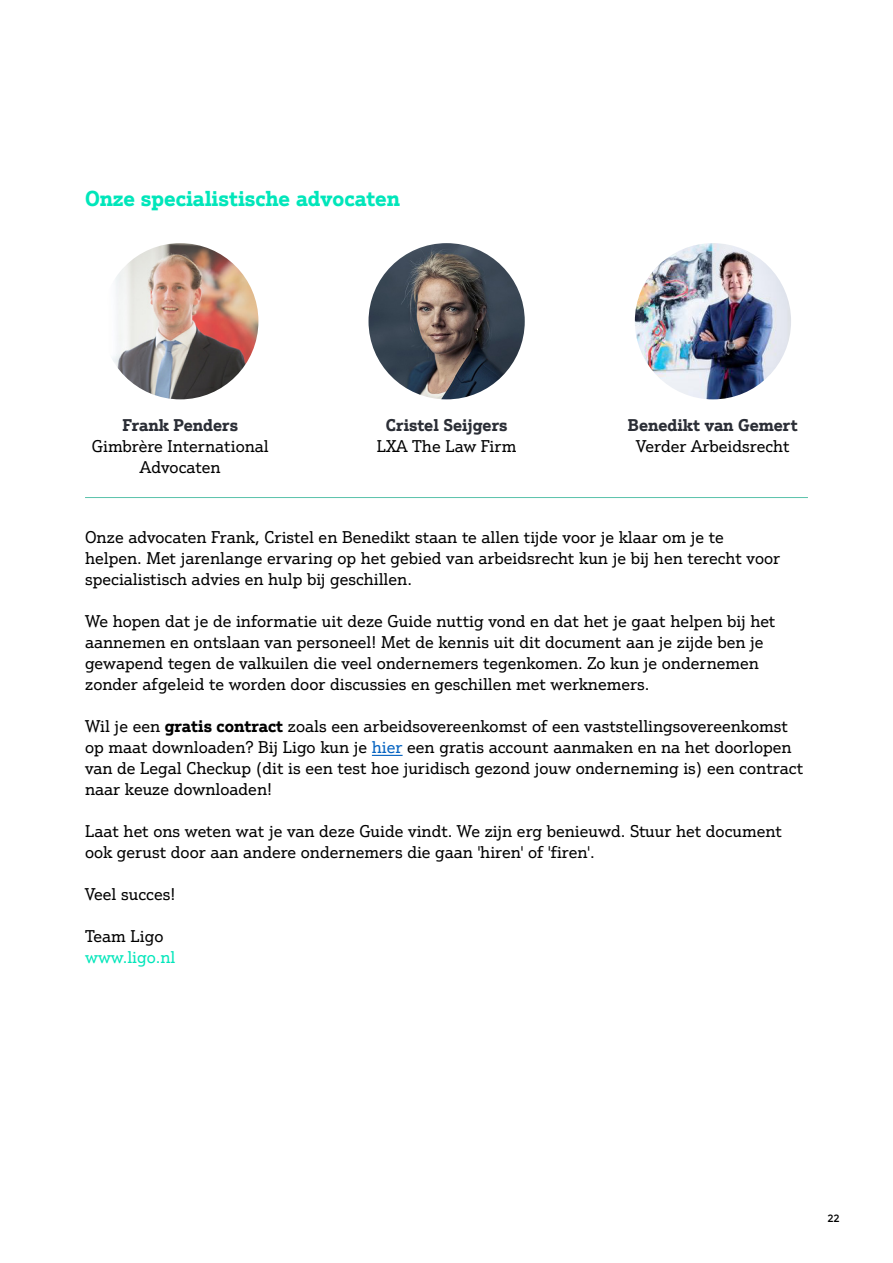
<style>
.page{position:relative;width:893px;height:1263px;background:#fff}
.page>*{position:absolute;margin:0;border:0;box-sizing:border-box;transform-origin:0 0}
.t1{font:700 21px "Justus Pro";color:#00e6ba}
.t2{font:16.5px/21px "Justus Pro";color:#000}
.t3{font:700 16.5px "Justus Pro";color:#2b2e36}
.t4{font:16.5px "Justus Pro";color:#00e6ba}
.t5{font:10.5px "Montserrat";color:#000}
.s1{font-weight:700}
.s2{color:#0563c1}
</style>
<div class="page">
<hr style="left:372px;top:755px;width:31px;height:1px;background:#0563c1">
<img style="left:102px;top:243px;width:156px;height:156px;border-radius:78px">
<img style="left:368px;top:243px;width:157px;height:156px;border-radius:78px">
<img style="left:635px;top:243px;width:156px;height:156px;border-radius:78px">
<hr style="left:85px;top:497px;width:723px;height:1px;background:#5ac2aa">
<p class="t1" style="left:85px;top:185px;width:316px">Onze specialistische advocaten</p>
<p class="t3" style="left:122px;top:414px;width:117px">Frank Penders</p>
<p class="t2" style="left:92px;top:435px;width:178px;text-align:center">Gimbrère International<br>Advocaten</p>
<p class="t3" style="left:386px;top:414px;width:123px">Cristel Seijgers</p>
<p class="t2" style="left:377px;top:435px;width:141px">LXA The Law Firm</p>
<p class="t3" style="left:628px;top:414px;width:171px">Benedikt van Gemert</p>
<p class="t2" style="left:636px;top:435px;width:155px">Verder Arbeidsrecht</p>
<p class="t2" style="left:85px;top:526px;width:697px">Onze advocaten Frank, Cristel en Benedikt staan te allen tijde voor je klaar om je te helpen. Met jarenlange ervaring op het gebied van arbeidsrecht kun je bij hen terecht voor specialistisch advies en hulp bij geschillen.</p>
<p class="t2" style="left:85px;top:610px;width:692px">We hopen dat je de informatie uit deze Guide nuttig vond en dat het je gaat helpen bij het aannemen en ontslaan van personeel! Met de kennis uit dit document aan je zijde ben je gewapend tegen de valkuilen die veel ondernemers tegenkomen. Zo kun je ondernemen zonder afgeleid te worden door discussies en geschillen met werknemers.</p>
<p class="t2" style="left:85px;top:715px;width:720px">Wil je een <span class="s1">gratis contract</span> zoals een arbeidsovereenkomst of een vaststellingsovereenkomst op maat downloaden? Bij Ligo kun je <span class="s2">hier</span> een gratis account aanmaken en na het doorlopen van de Legal Checkup (dit is een test hoe juridisch gezond jouw onderneming is) een contract naar keuze downloaden!</p>
<p class="t2" style="left:85px;top:820px;width:699px">Laat het ons weten wat je van deze Guide vindt. We zijn erg benieuwd. Stuur het document ook gerust door aan andere ondernemers die gaan 'hiren' of 'firen'.</p>
<p class="t2" style="left:85px;top:883px;width:92px">Veel succes!</p>
<p class="t2" style="left:85px;top:925px;width:80px">Team Ligo</p>
<p class="t4" style="left:85px;top:946px;width:92px">www.ligo.nl</p>
<p class="t5" style="left:827px;top:1212px;width:14px">22</p>
</div>
